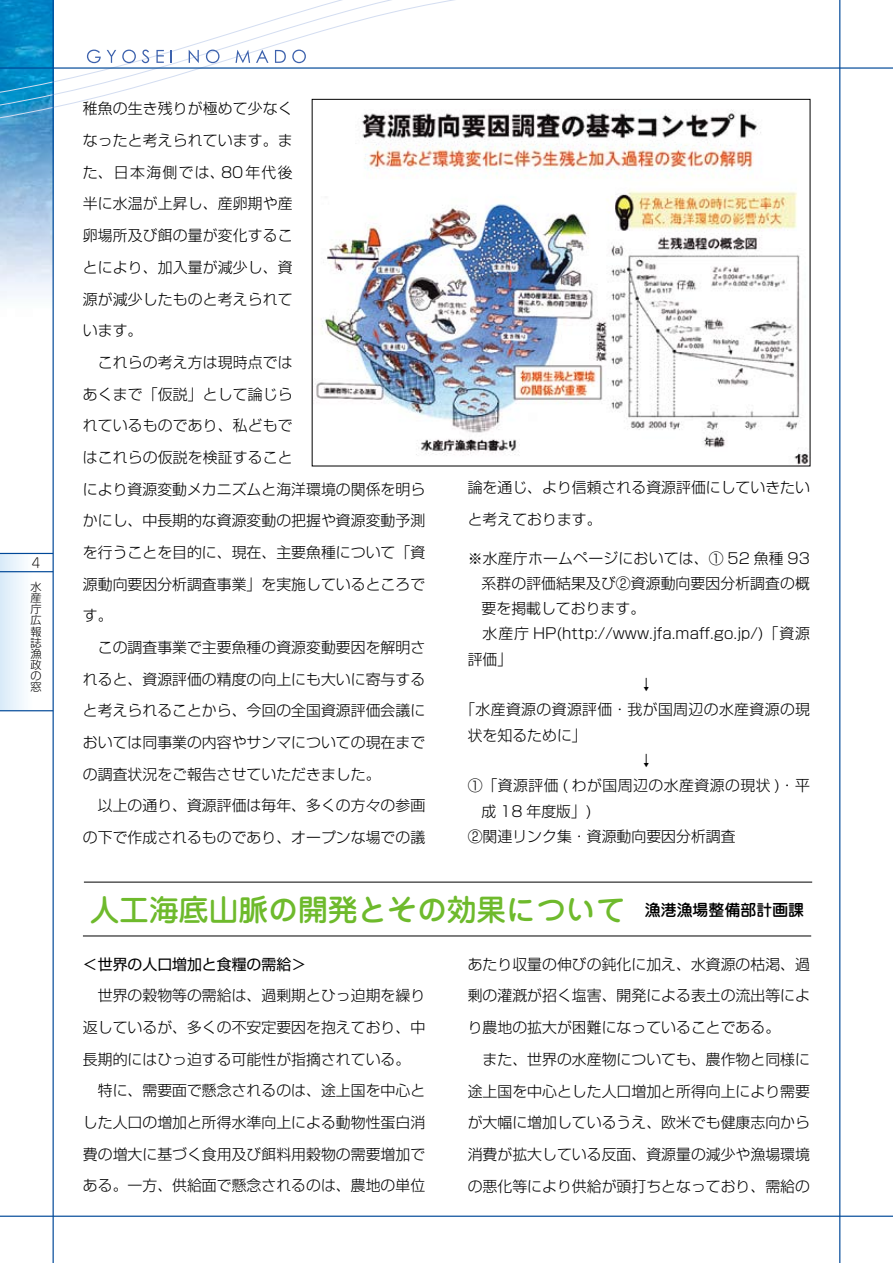
<style>
.page{position:relative;width:893px;height:1263px;background:#fff}
.page>*{position:absolute;margin:0;border:0;box-sizing:border-box;transform-origin:0 0}
.t1{font:500 29.7px "Jun 34";color:#6eba2c}
.t2{font:300 14.85px/31.7px "Shin Go";color:#000}
.t3{font:300 14.85px "Shin Go";letter-spacing:.025em;color:#000}
.t4{font:300 14.85px "Shin Go";letter-spacing:.03em;color:#000}
.t5{font:14.85px "Shin Go";color:#000}
.t6{font:300 11.1px/11.1px "Shin Go";color:#000;text-align:justify}
.s1{font-size:15.9px;color:#000}
</style>
<div class="page">
<img style="left:0;top:135px;width:53px;height:186px">
<svg style="left:0;top:0;width:797px;height:135px"></svg>
<svg style="left:87px;top:50px;width:14px;height:13px"></svg>
<svg style="left:107px;top:50px;width:9px;height:13px"></svg>
<svg style="left:122px;top:50px;width:14px;height:13px"></svg>
<svg style="left:142px;top:50px;width:7px;height:13px"></svg>
<svg style="left:156px;top:50px;width:8px;height:13px"></svg>
<svg style="left:170px;top:50px;width:2px;height:13px"></svg>
<svg style="left:189px;top:50px;width:10px;height:13px"></svg>
<svg style="left:206px;top:50px;width:14px;height:13px"></svg>
<svg style="left:236px;top:50px;width:14px;height:13px"></svg>
<svg style="left:256px;top:50px;width:12px;height:13px"></svg>
<svg style="left:275px;top:50px;width:11px;height:13px"></svg>
<svg style="left:292px;top:50px;width:14px;height:13px"></svg>
<div style="left:0;top:553px;width:53px;height:158px;background:linear-gradient(to right,#deeefa,#fff)"></div>
<hr style="left:53px;top:0;width:1px;height:1263px;background:#004898">
<hr style="left:0;top:553px;width:53px;height:1px;background:#004898">
<hr style="left:0;top:571px;width:53px;height:1px;background:#004898">
<hr style="left:0;top:710px;width:53px;height:1px;background:#004898">
<hr style="left:839px;top:0;width:1px;height:1263px;background:#004898">
<hr style="left:0;top:1215px;width:893px;height:2px;background:#004898">
<hr style="left:0;top:67px;width:893px;height:2px;background:#004898">
<hr style="left:84px;top:882px;width:728px;height:1px;background:#000">
<hr style="left:83px;top:935px;width:728px;height:1px;background:#000">
<img style="left:314px;top:101px;width:494px;height:363px">
<svg style="left:32px;top:557px;width:8px;height:11px"></svg>
<p class="t6" style="left:31px;top:581px;width:12px">水産庁広報誌漁政の窓</p>
<p class="t2" style="left:83px;top:92px;width:344px">稚魚の生き残りが極めて少なく<br>なったと考えられています。ま<br>た、日本海側では、80年代後<br>半に水温が上昇し、産卵期や産<br>卵場所及び餌の量が変化するこ<br>とにより、加入量が減少し、資<br>源が減少したものと考えられて<br>います。<br>　これらの考え方は現時点では<br>あくまで「仮説」として論じら<br>れているものであり、私どもで<br>はこれらの仮説を検証すること<br>により資源変動メカニズムと海洋環境の関係を明らかにし、中長期的な資源変動の把握や資源変動予測を行うことを目的に、現在、主要魚種について「資源動向要因分析調査事業」を実施しているところです。<br>　この調査事業で主要魚種の資源変動要因を解明されると、資源評価の精度の向上にも大いに寄与すると考えられることから、今回の全国資源評価会議においては同事業の内容やサンマについての現在までの調査状況をご報告させていただきました。<br>　以上の通り、資源評価は毎年、多くの方々の参画の下で作成されるものであり、オープンな場での議</p>
<p class="t2" style="left:468px;top:471px;width:344px">論を通じ、より信頼される資源評価にしていきたいと考えております。</p>
<p class="t2" style="left:468px;top:541px;width:344px">※水産庁ホームページにおいては、① 52 魚種 93</p>
<p class="t2" style="left:482px;top:567px;width:330px">系群の評価結果及び②資源動向要因分析調査の概</p>
<p class="t2" style="left:482px;top:592px;width:165px">要を掲載しております。</p>
<p class="t2" style="left:483px;top:617px;width:329px">水産庁 HP(http://www.jfa.maff.go.jp/)「資源</p>
<p class="t2" style="left:468px;top:643px;width:46px">評価」</p>
<p class="t2" style="left:639px;top:668px;width:16px">↓</p>
<p class="t3" style="left:460px;top:700px;width:351px">「水産資源の資源評価・我が国周辺の水産資源の現</p>
<p class="t2" style="left:468px;top:719px;width:121px">状を知るために」</p>
<p class="t2" style="left:639px;top:744px;width:16px">↓</p>
<p class="t4" style="left:468px;top:776px;width:344px">①「資源評価 ( わが国周辺の水産資源の現状 )・平</p>
<p class="t2" style="left:482px;top:794px;width:111px">成 18 年度版」)</p>
<p class="t2" style="left:468px;top:820px;width:269px">②関連リンク集・資源動向要因分析調査</p>
<h1 class="t1" style="left:90px;top:890px;width:716px">人工海底山脈の開発とその効果について <span class="s1">漁港漁場整備部計画課</span></h1>
<p class="t5" style="left:83px;top:954px;width:225px">＜世界の人口増加と食糧の需給＞</p>
<p class="t2" style="left:83px;top:979px;width:344px">　世界の穀物等の需給は、過剰期とひっ迫期を繰り返しているが、多くの不安定要因を抱えており、中長期的にはひっ迫する可能性が指摘されている。　特に、需要面で懸念されるのは、途上国を中心とした人口の増加と所得水準向上による動物性蛋白消費の増大に基づく食用及び餌料用穀物の需要増加である。一方、供給面で懸念されるのは、農地の単位</p>
<p class="t2" style="left:468px;top:948px;width:344px">あたり収量の伸びの鈍化に加え、水資源の枯渇、過剰の灌漑が招く塩害、開発による表土の流出等により農地の拡大が困難になっていることである。<br>　また、世界の水産物についても、農作物と同様に途上国を中心とした人口増加と所得向上により需要が大幅に増加しているうえ、欧米でも健康志向から消費が拡大している反面、資源量の減少や漁場環境の悪化等により供給が頭打ちとなっており、需給の</p>
</div>
